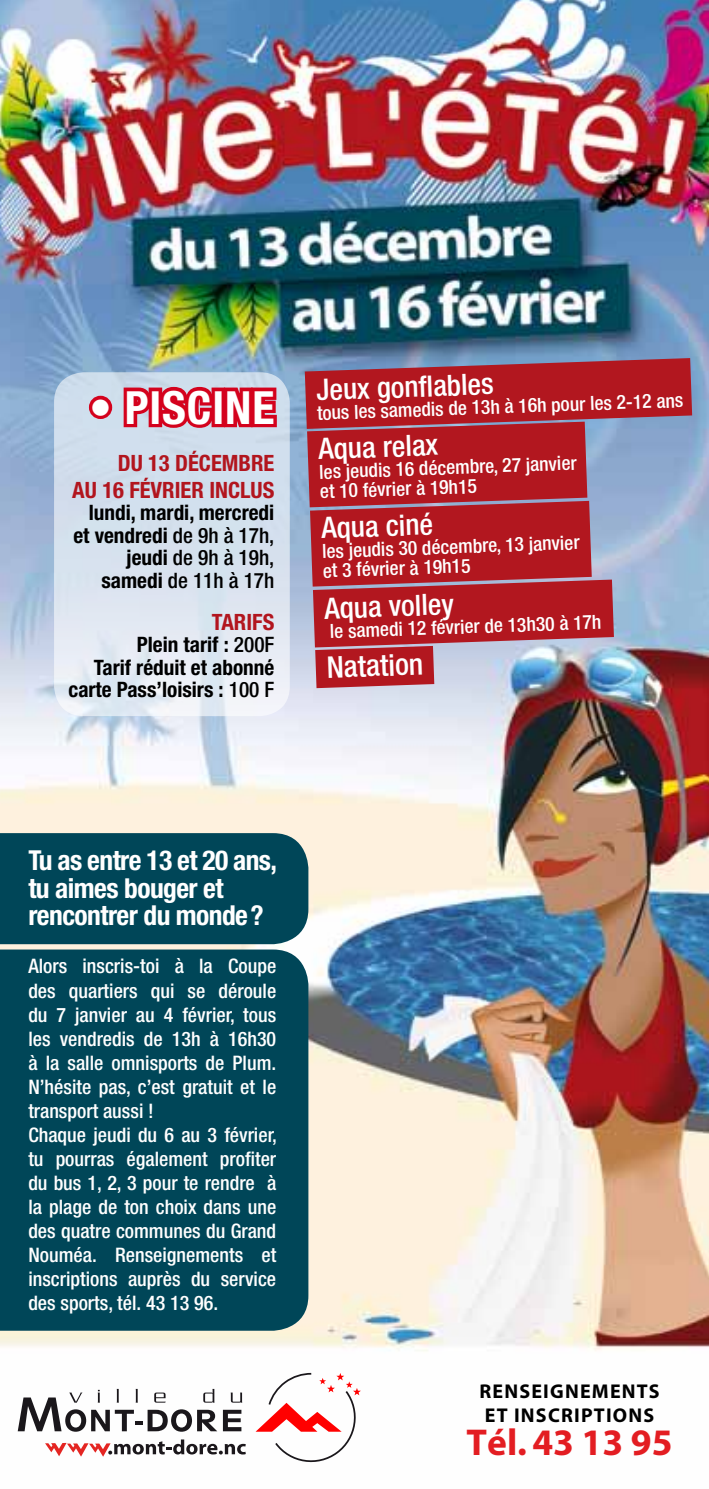
<style>
.page{position:relative;width:709px;height:1489px;background:#fff}
.page>*{position:absolute;margin:0;border:0;box-sizing:border-box;transform-origin:0 0}
.t1{font:700 condensed 45.75px "Helvetica Neue";letter-spacing:.02em;color:#fff}
.t2{font:700 37.5px "Myriad";color:#e31d22}
.t3{font:500 condensed 30px "Helvetica Neue";color:#fff}
.t4{font:500 condensed 29.5px "Helvetica Neue";color:#fff}
.t5{font:700 condensed 27.5px/27.5px "Helvetica Neue";letter-spacing:-.02em;color:#fff}
.t6{font:700 condensed 22.5px/27px "Helvetica Neue";color:#b2151e;text-align:right}
.t7{font:700 condensed 21.25px/22.5px "Helvetica Neue";color:#000;text-align:right}
.t8{font:500 condensed 20px/24px "Helvetica Neue";color:#fff}
.t9{font:700 20px/24px "Myriad";letter-spacing:.06em;color:#000}
.t10{font:500 condensed 19.5px/19.5px "Helvetica Neue";color:#fff}
.s1{font-weight:500}
</style>
<div class="page">
<img style="left:0;top:0;width:709px;height:1457px">
<div style="left:0;top:833px;width:308px;height:111px;background:#004658"></div>
<div style="left:0;top:949px;width:308px;height:381px;background:#004658"></div>
<svg style="left:223px;top:1409px;width:18px;height:22px"></svg>
<svg style="left:255px;top:1371px;width:106px;height:92px"></svg>
<svg style="left:18px;top:1388px;width:199px;height:43px"></svg>
<svg style="left:231px;top:1392px;width:11px;height:10px"></svg>
<svg style="left:45px;top:1439px;width:201px;height:17px"></svg>
<svg style="left:305px;top:358px;width:387px;height:330px;background:#aa4857"></svg>
<div style="left:54px;top:372px;width:236px;height:344px;background:linear-gradient(to bottom,#c9d9ea,#e8edf5);border-radius:30px"></div>
<div style="left:89px;top:396px;width:23px;height:23px;border:7px solid #d4021d;border-radius:50%"></div>
<svg style="left:120px;top:360px;width:160px;height:94px;background:#c68499"></svg>
<h1 class="t1" style="left:89px;top:380px;width:187px">• Piscine</h1>
<p class="t6" style="left:72px;top:449px;width:202px">DU 13 DÉCEMBRE<br>AU 16 FÉVRIER INCLUS</p>
<p class="t7" style="left:73px;top:501px;width:202px">lundi, mardi, mercredi et vendredi <span class="s1">de 9h à 17h, </span>jeudi <span class="s1">de 9h à 19h, </span>samedi <span class="s1">de 11h à 17h</span></p>
<p class="t6" style="left:212px;top:608px;width:63px">TARIFS</p>
<p class="t7" style="left:68px;top:633px;width:207px">Plein tarif : <span class="s1">200F<br></span>Tarif réduit et abonné carte Pass’loisirs : <span class="s1">100 F</span></p>
<h3 class="t4" style="left:316px;top:372px;width:179px;rotate:-2deg">Jeux gonfl ables</h3>
<p class="t10" style="left:317px;top:403px;width:368px;rotate:-2deg">tous les samedis de 13h à 16h pour les 2-12 ans</p>
<h3 class="t4" style="left:318px;top:431px;width:121px;rotate:-2deg">Aqua relax</h3>
<p class="t10" style="left:319px;top:462px;width:259px;rotate:-2deg">les jeudis 16 décembre, 27 janvier et 10 février à 19h15</p>
<h3 class="t4" style="left:321px;top:510px;width:113px;rotate:-2deg">Aqua ciné</h3>
<p class="t10" style="left:322px;top:541px;width:259px;rotate:-2deg">les jeudis 30 décembre, 13 janvier et 3 février à 19h15</p>
<h3 class="t4" style="left:324px;top:590px;width:131px;rotate:-2deg">Aqua volley</h3>
<p class="t10" style="left:329px;top:621px;width:273px;rotate:-2deg">le samedi 12 février de 13h30 à 17h</p>
<h3 class="t3" style="left:326px;top:649px;width:98px;rotate:-2deg">Natation</h3>
<h3 class="t5" style="left:28px;top:846px;width:250px">Tu as entre 13 et 20 ans, tu aimes bouger et rencontrer du monde?</h3>
<p class="t8" style="left:28px;top:954px;width:250px">Alors inscris-toi à la Coupe des quartiers qui se déroule du 7 janvier au 4 février, tous les vendredis de 13h à 16h30 à la salle omnisports de Plum.<br>N’hésite pas, c’est gratuit et le transport aussi !<br>Chaque jeudi du 6 au 3 février, tu pourras également profiter du bus 1, 2, 3 pour te rendre à la plage de ton choix dans une des quatre communes du Grand<br>Nouméa. Renseignements et inscriptions auprès du service des sports, tél. 43 13 96.</p>
<p class="t9" style="left:479px;top:1379px;width:182px">RENSEIGNEMENTS<br>ET INSCRIPTIONS</p>
<h2 class="t2" style="left:466px;top:1422px;width:207px">TÉL. 43 13 95</h2>
</div>
